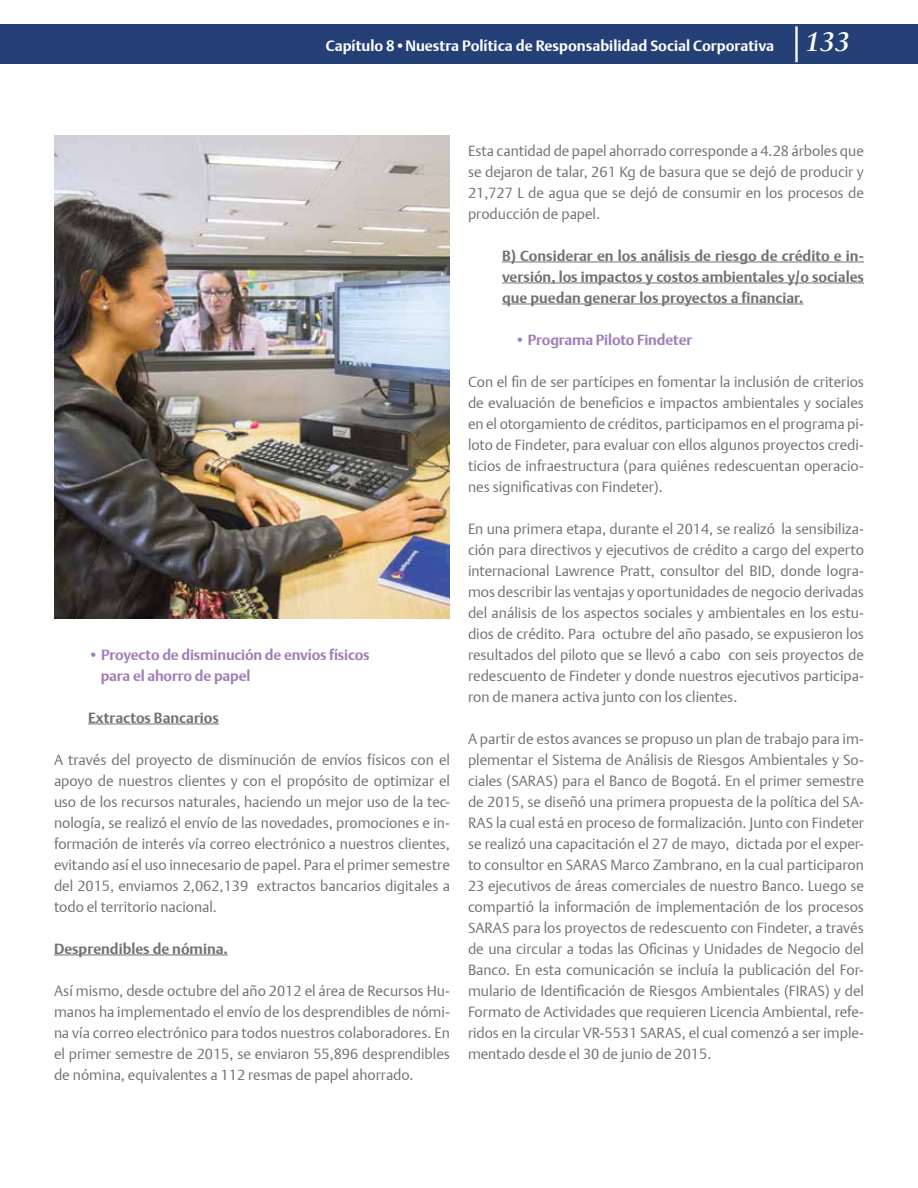
<style>
.page{position:relative;width:918px;height:1188px;background:#fff}
.page>*{position:absolute;margin:0;border:0;box-sizing:border-box;transform-origin:0 0}
.t1{font:700 15px "DTL Argo T";color:#fff}
.t2{font:14.7px/21px "DTL Argo T Light";color:#717275;text-align:justify}
.t3{font:700 14.7px/21px "DTL Argo T";color:#717275;text-align:justify}
.t4{font:700 14.7px/21px "DTL Argo T";letter-spacing:-.01em;color:#a27db8}
.s1{font-family:"Sabon LT Std";font-style:italic;font-size:27px}
</style>
<div class="page">
<div style="left:0;top:24px;width:918px;height:39px;background:#244077"></div>
<hr style="left:795px;top:26px;width:3px;height:36px;background:#fff">
<hr style="left:88px;top:724px;width:131px;height:1px;background:#717275">
<hr style="left:54px;top:955px;width:174px;height:1px;background:#717275">
<img style="left:54px;top:135px;width:396px;height:483px">
<hr style="left:502px;top:262px;width:362px;height:1px;background:#717275">
<hr style="left:502px;top:283px;width:362px;height:1px;background:#717275">
<hr style="left:502px;top:304px;width:302px;height:1px;background:#717275">
<p class="t1" style="left:326px;top:36px;width:526px">Capítulo 8•Nuestra Política de Responsabilidad Social Corporativa <span class="s1">133</span></p>
<p class="t4" style="left:101px;top:644px;width:270px;text-indent:-13px">• Proyecto de disminución de envíos físicos para el ahorro de papel</p>
<p class="t3" style="left:88px;top:707px;width:132px">Extractos Bancarios</p>
<p class="t2" style="left:54px;top:749px;width:398px">A través del proyecto de disminución de envíos físicos con el apoyo de nuestros clientes y con el propósito de optimizar el uso de los recursos naturales, haciendo un mejor uso de la tec&shy;nología, se realizó el envío de las novedades, promociones e in&shy;formación de interés vía correo electrónico a nuestros clientes, evitando así el uso innecesario de papel. Para el primer semestre del 2015, enviamos 2,062,139 extractos bancarios digitales a todo el territorio nacional.</p>
<p class="t3" style="left:54px;top:938px;width:175px">Desprendibles de nómina.</p>
<p class="t2" style="left:54px;top:980px;width:398px">Así mismo, desde octubre del año 2012 el área de Recursos Hu&shy;manos ha implementado el envío de los desprendibles de nómi&shy;na vía correo electrónico para todos nuestros colaboradores. En el primer semestre de 2015, se enviaron 55,896 desprendibles de nómina, equivalentes a 112 resmas de papel ahorrado.</p>
<p class="t2" style="left:468px;top:140px;width:397px">Esta cantidad de papel ahorrado corresponde a 4.28 árboles que se dejaron de talar, 261 Kg de basura que se dejó de producir y 21,727 L de agua que se dejó de consumir en los procesos de producción de papel.</p>
<p class="t3" style="left:502px;top:245px;width:364px">B) Considerar en los análisis de riesgo de crédito e in&shy;versión, los impactos y costos ambientales y/o sociales que puedan generar los proyectos a financiar.</p>
<p class="t4" style="left:515px;top:329px;width:179px">• Programa Piloto Findeter</p>
<p class="t2" style="left:468px;top:371px;width:398px">Con el fin de ser partícipes en fomentar la inclusión de criterios de evaluación de beneficios e impactos ambientales y sociales en el otorgamiento de créditos, participamos en el programa pi&shy;loto de Findeter, para evaluar con ellos algunos proyectos credi&shy;ticios de infraestructura (para quiénes redescuentan operacio&shy;nes significativas con Findeter).</p>
<p class="t2" style="left:468px;top:518px;width:398px">En una primera etapa, durante el 2014, se realizó la sensibiliza&shy;ción para directivos y ejecutivos de crédito a cargo del experto internacional Lawrence Pratt, consultor del BID, donde logra&shy;mos describir las ventajas y oportunidades de negocio derivadas del análisis de los aspectos sociales y ambientales en los estu&shy;dios de crédito. Para octubre del año pasado, se expusieron los resultados del piloto que se llevó a cabo con seis proyectos de redescuento de Findeter y donde nuestros ejecutivos participa&shy;ron de manera activa junto con los clientes.</p>
<p class="t2" style="left:468px;top:728px;width:398px">A partir de estos avances se propuso un plan de trabajo para im&shy;plementar el Sistema de Análisis de Riesgos Ambientales y So&shy;ciales (SARAS) para el Banco de Bogotá. En el primer semestre de 2015, se diseñó una primera propuesta de la política del SA-RAS la cual está en proceso de formalización. Junto con Findeter se realizó una capacitación el 27 de mayo, dictada por el exper&shy;to consultor en SARAS Marco Zambrano, en la cual participaron 23 ejecutivos de áreas comerciales de nuestro Banco. Luego se compartió la información de implementación de los procesos SARAS para los proyectos de redescuento con Findeter, a través de una circular a todas las Oficinas y Unidades de Negocio del Banco. En esta comunicación se incluía la publicación del For&shy;mulario de Identificación de Riesgos Ambientales (FIRAS) y del Formato de Actividades que requieren Licencia Ambiental, refe&shy;ridos en la circular VR-5531 SARAS, el cual comenzó a ser imple&shy;mentado desde el 30 de junio de 2015.</p>
</div>
